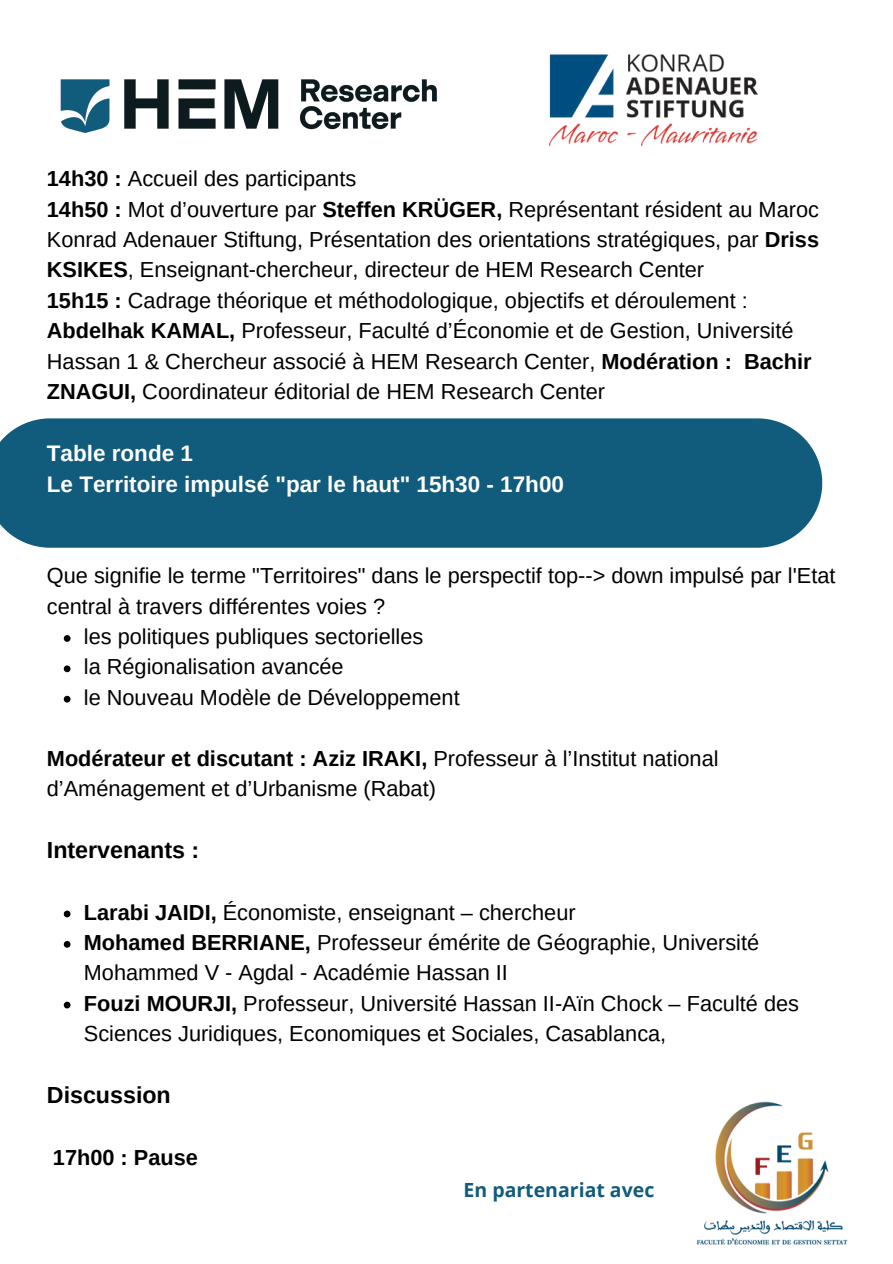
<style>
.page{position:relative;width:893px;height:1264px;background:#fff}
.page>*{position:absolute;margin:0;border:0;box-sizing:border-box;transform-origin:0 0}
.t1{font:700 23.25px "Arimo";color:#000}
.t2{font:700 22.5px "Arimo";color:#fff}
.t3{font:21.75px/30.3px "Arimo";color:#000}
.t4{font:700 21.75px "Arimo";color:#000}
.t5{font:700 19.5px "Open Sans";color:#115b7c}
.s1{font-weight:700}
</style>
<div class="page">
<div style="left:0;top:418px;width:822px;height:129px;background:#115b7c"></div>
<svg style="left:64px;top:635px;width:6px;height:7px"></svg>
<svg style="left:64px;top:665px;width:6px;height:7px"></svg>
<svg style="left:64px;top:695px;width:6px;height:7px"></svg>
<svg style="left:64px;top:910px;width:6px;height:7px"></svg>
<svg style="left:64px;top:941px;width:6px;height:6px"></svg>
<svg style="left:64px;top:1001px;width:6px;height:7px"></svg>
<img style="left:60px;top:79px;width:377px;height:54px">
<img style="left:548px;top:54px;width:210px;height:93px">
<img style="left:697px;top:1101px;width:151px;height:144px">
<p class="t3" style="left:47px;top:164px;width:311px"><span class="s1">14h30 :</span> Accueil des participants</p>
<p class="t3" style="left:47px;top:194px;width:773px;text-align:justify"><span class="s1">14h50 :</span> Mot d’ouverture par <span class="s1">Steffen KRÜGER,</span> Représentant résident au Maroc Konrad Adenauer Stiftung, Présentation des orientations stratégiques, par <span class="s1">Driss KSIKES</span>, Enseignant-chercheur, directeur de HEM Research Center</p>
<p class="t3" style="left:47px;top:285px;width:766px"><span class="s1">15h15 :</span> Cadrage théorique et méthodologique, objectifs et déroulement :<br><span class="s1">Abdelhak KAMAL,</span> Professeur, Faculté d’Économie et de Gestion, Université Hassan 1 &amp; Chercheur associé à HEM Research Center, <span class="s1">Modération : Bachir ZNAGUI,</span> Coordinateur éditorial de HEM Research Center</p>
<p class="t2" style="left:47px;top:440px;width:147px">Table ronde 1</p>
<p class="t2" style="left:47px;top:472px;width:518px">Le Territoire impulsé "par le haut" 15h30 - 17h00</p>
<p class="t3" style="left:47px;top:560px;width:790px">Que signifie le terme "Territoires" dans le perspectif top--&gt; down impulsé par l'Etat central à travers différentes voies ?</p>
<p class="t3" style="left:84px;top:621px;width:341px">les politiques publiques sectorielles</p>
<p class="t3" style="left:84px;top:651px;width:261px">la Régionalisation avancée</p>
<p class="t3" style="left:84px;top:682px;width:377px">le Nouveau Modèle de Développement</p>
<p class="t3" style="left:47px;top:742px;width:673px"><span class="s1">Modérateur et discutant : Aziz IRAKI,</span> Professeur à l’Institut national d’Aménagement et d’Urbanisme (Rabat)</p>
<p class="t1" style="left:47px;top:836px;width:154px">Intervenants :</p>
<p class="t3" style="left:84px;top:896px;width:493px"><span class="s1">Larabi JAIDI,</span> Économiste, enseignant – chercheur</p>
<p class="t3" style="left:84px;top:927px;width:676px"><span class="s1">Mohamed BERRIANE,</span> Professeur émérite de Géographie, Université<br>Mohammed V - Agdal - Académie Hassan II</p>
<p class="t3" style="left:84px;top:988px;width:716px"><span class="s1">Fouzi MOURJI,</span> Professeur, Université Hassan II-Aïn Chock – Faculté des<br>Sciences Juridiques, Economiques et Sociales, Casablanca,</p>
<p class="t1" style="left:47px;top:1081px;width:125px">Discussion</p>
<p class="t4" style="left:53px;top:1145px;width:146px">17h00 : Pause</p>
<p class="t5" style="left:463px;top:1176px;width:192px">En partenariat avec</p>
</div>
